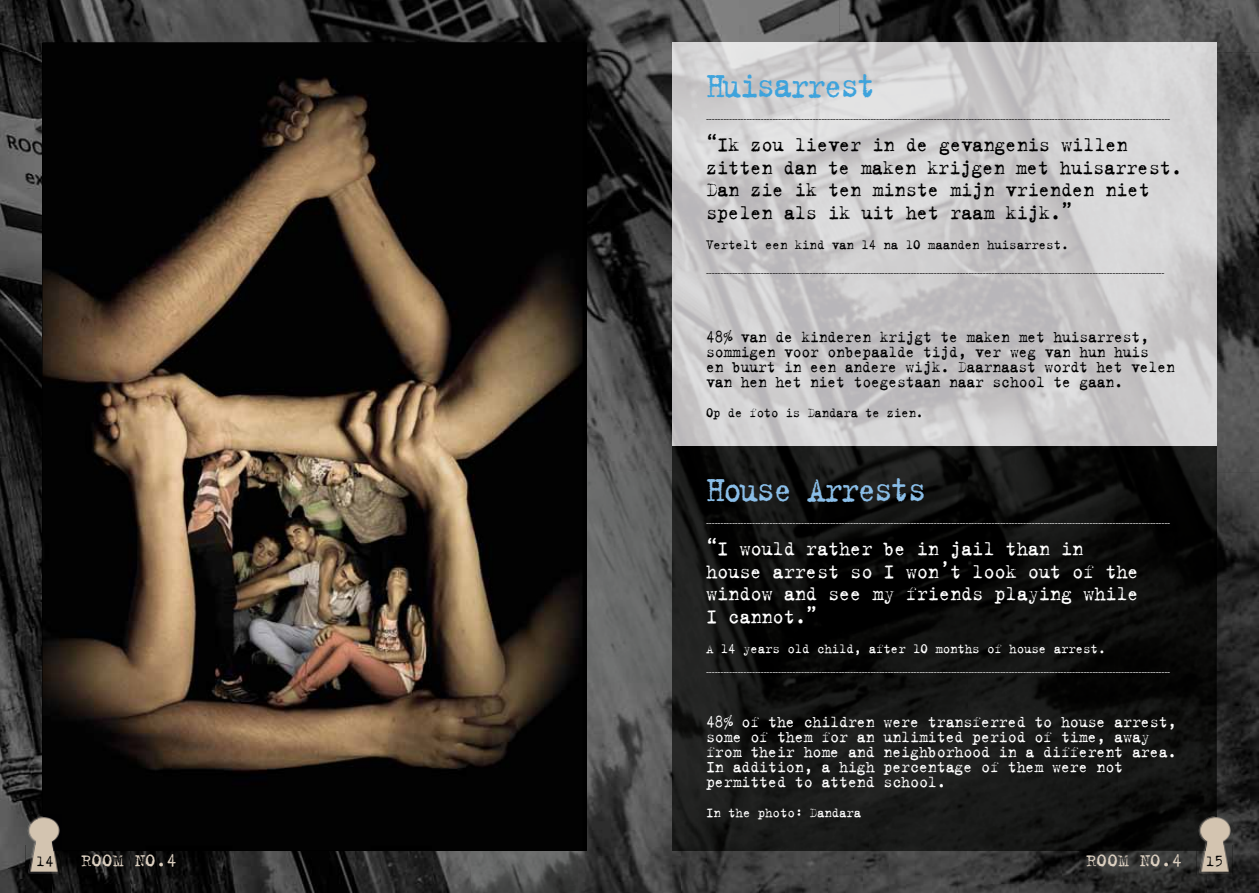
<style>
.page{position:relative;width:1259px;height:893px;background:#fff}
.page>*{position:absolute;margin:0;border:0;box-sizing:border-box;transform-origin:0 0}
.t1{font:39px "Trixie";letter-spacing:-.06em;color:#8abee8;scale:.88 1}
.t2{font:39px "Trixie";letter-spacing:-.06em;color:#3ea3dc;scale:.88 1}
.t3{font:22.5px/22.5px "Trixie Text";letter-spacing:-.02em;color:#000;scale:.93 1}
.t4{font:22.5px/22.5px "Trixie Text";letter-spacing:-.02em;color:#fff;scale:.93 1}
.t5{font:19.5px "Trixie Text";color:#dcd0c1}
.t6{font:18px/15px "Trixie Text";letter-spacing:-.02em;color:#fff;scale:.93 1}
.t7{font:18px/15px "Trixie Text";letter-spacing:-.02em;color:#000;scale:.91 1}
.t8{font:16.5px "Trixie Text";color:#000}
.t9{font:15px "Trixie Text";letter-spacing:-.02em;color:#fff;scale:.93 1}
.t10{font:15px "Trixie Text";letter-spacing:-.02em;color:#000;scale:.93 1}
.t11{font:15px "Trixie Text";letter-spacing:-.02em;color:#000;scale:.91 1}
.t12{font:300 9.9px "Helvetica";color:#fff;scale:.93 1}
.t13{font:300 9.9px "Helvetica";color:#000;scale:.93 1}
.s1{font-size:16.5px;color:#000}
</style>
<div class="page">
<img style="left:0;top:0;width:1259px;height:52px">
<img style="left:0;top:52px;width:43px;height:421px">
<img style="left:587px;top:52px;width:85px;height:631px">
<img style="left:1216px;top:52px;width:43px;height:421px">
<img style="left:0;top:473px;width:52px;height:420px">
<img style="left:1206px;top:473px;width:53px;height:420px">
<img style="left:577px;top:683px;width:105px;height:210px">
<img style="left:52px;top:850px;width:525px;height:43px">
<img style="left:682px;top:850px;width:524px;height:43px">
<img style="left:672px;top:43px;width:544px;height:807px">
<img style="left:1216px;top:815px;width:16px;height:30px">
<img style="left:1196px;top:845px;width:36px;height:30px">
<img style="left:1196px;top:815px;width:20px;height:35px">
<img style="left:43px;top:43px;width:539px;height:807px">
<img style="left:26px;top:815px;width:17px;height:30px">
<img style="left:26px;top:845px;width:35px;height:30px">
<img style="left:43px;top:815px;width:18px;height:35px">
<h3 class="t8" style="left:36px;top:852px;width:20px">14</h3>
<h3 class="t5" style="left:81px;top:849px;width:98px">ROOM NO.4</h3>
<h1 class="t2" style="left:706px;top:60px;width:195px">Huisarrest</h1>
<p class="t13" style="left:706px;top:110px;width:501px">-----------------------------------------------------------------------------------------------------------------------------------------------------------------</p>
<h2 class="t3" style="left:706px;top:133px;width:514px">“Ik zou liever in de gevangenis willen zitten dan te maken krijgen met huisarrest.<br>Dan zie ik ten minste mijn vrienden niet spelen als ik uit het raam kijk.”</h2>
<h3 class="t10" style="left:706px;top:235px;width:391px">Vertelt een kind van 14 na 10 maanden huisarrest.</h3>
<p class="t13" style="left:706px;top:265px;width:494px">---------------------------------------------------------------------------------------------------------------------------------------------------------------</p>
<h3 class="t7" style="left:706px;top:329px;width:517px">48% van de kinderen krijgt te maken met huisarrest, sommigen voor onbepaalde tijd, ver weg van hun huis<br>en buurt in een andere wijk. Daarnaast wordt het velen van hen het niet toegestaan naar school te gaan.</h3>
<h3 class="t11" style="left:706px;top:403px;width:240px">Op de foto is Dandara te zien.</h3>
<h1 class="t1" style="left:706px;top:464px;width:252px">House Arrests</h1>
<p class="t12" style="left:706px;top:514px;width:501px">-----------------------------------------------------------------------------------------------------------------------------------------------------------------</p>
<h2 class="t4" style="left:706px;top:537px;width:467px">“I would rather be in jail than in house arrest so I won’t look out of the window and see my friends playing while<br>I cannot.”</h2>
<h3 class="t9" style="left:706px;top:639px;width:431px">A 14 years old child, after 10 months of house arrest.</h3>
<p class="t12" style="left:706px;top:664px;width:501px">-----------------------------------------------------------------------------------------------------------------------------------------------------------------</p>
<h3 class="t6" style="left:706px;top:714px;width:507px">48% of the children were transferred to house arrest, some of them for an unlimited period of time, away from their home and neighborhood in a different area.<br>In addition, a high percentage of them were not permitted to attend school.</h3>
<h3 class="t9" style="left:706px;top:804px;width:169px">In the photo: Dandara</h3>
<h3 class="t5" style="left:1086px;top:849px;width:139px">ROOM NO.4 <span class="s1">15</span></h3>
</div>
